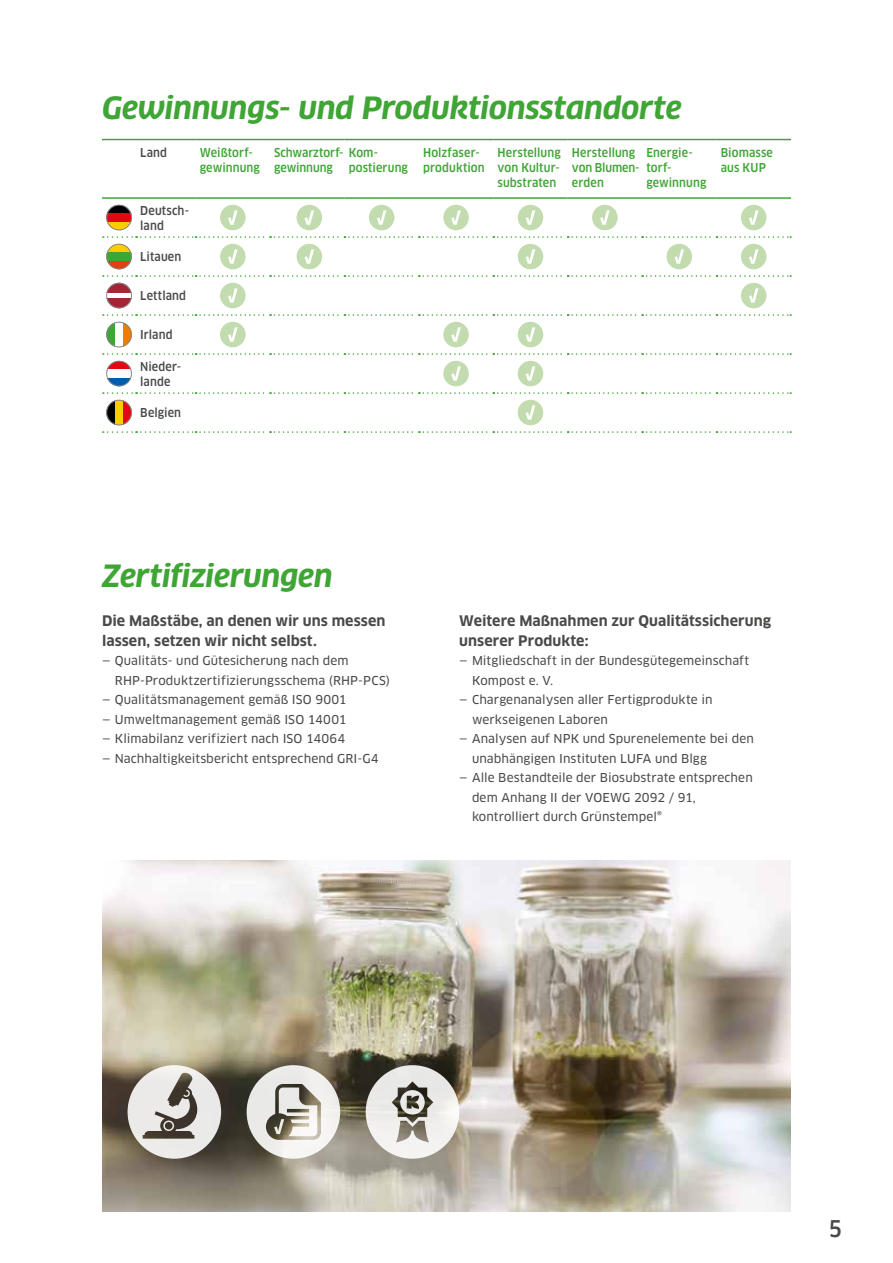
<style>
.page{position:relative;width:893px;height:1263px;background:#fff}
.page>*{position:absolute;margin:0;border:0;box-sizing:border-box;transform-origin:0 0}
.t1{font:italic 700 30px "Clan OT";letter-spacing:-.005em;color:#3fa535}
.t2{font:500 22.5px "Clan Offc Narr";color:#4a4a49}
.t3{font:700 14.25px/19.5px "Clan OT";letter-spacing:.005em;color:#4a4a49}
.t4{font:12px/19.5px "Clan OT News";letter-spacing:.01em;color:#4a4a49}
.t5{font:500 12px/15px "Clan OT Narr";letter-spacing:.01em;color:#3fa535}
.t6{font:500 12px/15px "Clan OT Narr";letter-spacing:.01em;color:#4a4a49}
</style>
<div class="page">
<img style="left:102px;top:860px;width:689px;height:351px">
<svg style="left:366px;top:1065px;width:93px;height:94px"></svg>
<svg style="left:247px;top:1065px;width:93px;height:94px"></svg>
<svg style="left:128px;top:1065px;width:93px;height:94px;background:#b3afa8"></svg>
<svg style="left:103px;top:236px;width:688px;height:2px"></svg>
<svg style="left:103px;top:353px;width:688px;height:2px"></svg>
<svg style="left:103px;top:392px;width:688px;height:2px"></svg>
<svg style="left:103px;top:275px;width:688px;height:2px"></svg>
<svg style="left:103px;top:314px;width:688px;height:2px"></svg>
<hr style="left:102px;top:139px;width:34px;height:1px;background:#3fa535">
<hr style="left:136px;top:139px;width:60px;height:1px;background:#3fa535">
<hr style="left:196px;top:139px;width:74px;height:1px;background:#3fa535">
<hr style="left:270px;top:139px;width:74px;height:1px;background:#3fa535">
<hr style="left:344px;top:139px;width:75px;height:1px;background:#3fa535">
<hr style="left:419px;top:139px;width:74px;height:1px;background:#3fa535">
<hr style="left:493px;top:139px;width:75px;height:1px;background:#3fa535">
<hr style="left:568px;top:139px;width:74px;height:1px;background:#3fa535">
<hr style="left:642px;top:139px;width:74px;height:1px;background:#3fa535">
<hr style="left:716px;top:139px;width:75px;height:1px;background:#3fa535">
<hr style="left:102px;top:197px;width:34px;height:2px;background:#3fa535">
<hr style="left:136px;top:197px;width:60px;height:2px;background:#3fa535">
<hr style="left:196px;top:197px;width:74px;height:2px;background:#3fa535">
<hr style="left:270px;top:197px;width:74px;height:2px;background:#3fa535">
<hr style="left:344px;top:197px;width:75px;height:2px;background:#3fa535">
<hr style="left:419px;top:197px;width:74px;height:2px;background:#3fa535">
<hr style="left:493px;top:197px;width:75px;height:2px;background:#3fa535">
<hr style="left:568px;top:197px;width:74px;height:2px;background:#3fa535">
<hr style="left:642px;top:197px;width:74px;height:2px;background:#3fa535">
<hr style="left:716px;top:197px;width:75px;height:2px;background:#3fa535">
<svg style="left:103px;top:431px;width:688px;height:2px"></svg>
<svg style="left:107px;top:205px;width:24px;height:8px"></svg>
<div style="left:106px;top:213px;width:26px;height:9px;background:#e30613"></div>
<svg style="left:107px;top:222px;width:24px;height:8px"></svg>
<div style="left:106px;top:205px;width:26px;height:25px;border:1px solid #878787;border-radius:50%"></div>
<div style="left:220px;top:205px;width:26px;height:25px;background:#c2dbaf;border-radius:50%"></div>
<svg style="left:228px;top:210px;width:10px;height:15px"></svg>
<div style="left:297px;top:205px;width:25px;height:25px;background:#c2dbaf;border-radius:50%"></div>
<svg style="left:304px;top:210px;width:10px;height:15px"></svg>
<div style="left:369px;top:205px;width:25px;height:25px;background:#c2dbaf;border-radius:50%"></div>
<svg style="left:377px;top:210px;width:9px;height:15px"></svg>
<div style="left:443px;top:205px;width:26px;height:25px;background:#c2dbaf;border-radius:50%"></div>
<svg style="left:451px;top:210px;width:10px;height:15px"></svg>
<div style="left:518px;top:205px;width:25px;height:25px;background:#c2dbaf;border-radius:50%"></div>
<svg style="left:526px;top:210px;width:9px;height:15px"></svg>
<div style="left:592px;top:205px;width:26px;height:25px;background:#c2dbaf;border-radius:50%"></div>
<svg style="left:600px;top:210px;width:10px;height:15px"></svg>
<div style="left:741px;top:205px;width:25px;height:25px;background:#c2dbaf;border-radius:50%"></div>
<svg style="left:749px;top:210px;width:9px;height:15px"></svg>
<svg style="left:107px;top:244px;width:24px;height:8px"></svg>
<div style="left:106px;top:252px;width:26px;height:9px;background:#3fa535"></div>
<svg style="left:107px;top:261px;width:24px;height:8px"></svg>
<div style="left:106px;top:244px;width:26px;height:25px;border:1px solid #878787;border-radius:50%"></div>
<div style="left:220px;top:244px;width:26px;height:25px;background:#c2dbaf;border-radius:50%"></div>
<svg style="left:228px;top:249px;width:10px;height:15px"></svg>
<div style="left:297px;top:244px;width:25px;height:25px;background:#c2dbaf;border-radius:50%"></div>
<svg style="left:304px;top:249px;width:10px;height:15px"></svg>
<div style="left:518px;top:244px;width:25px;height:25px;background:#c2dbaf;border-radius:50%"></div>
<svg style="left:526px;top:249px;width:9px;height:15px"></svg>
<div style="left:666px;top:244px;width:26px;height:25px;background:#c2dbaf;border-radius:50%"></div>
<svg style="left:674px;top:249px;width:10px;height:15px"></svg>
<div style="left:741px;top:244px;width:25px;height:25px;background:#c2dbaf;border-radius:50%"></div>
<svg style="left:749px;top:249px;width:9px;height:15px"></svg>
<svg style="left:106px;top:283px;width:26px;height:10px"></svg>
<svg style="left:106px;top:298px;width:26px;height:10px"></svg>
<div style="left:106px;top:283px;width:26px;height:25px;border:1px solid #878787;border-radius:50%"></div>
<div style="left:220px;top:283px;width:26px;height:25px;background:#c2dbaf;border-radius:50%"></div>
<svg style="left:228px;top:288px;width:10px;height:15px"></svg>
<div style="left:741px;top:283px;width:25px;height:25px;background:#c2dbaf;border-radius:50%"></div>
<svg style="left:749px;top:288px;width:9px;height:15px"></svg>
<svg style="left:106px;top:322px;width:9px;height:25px"></svg>
<svg style="left:123px;top:322px;width:9px;height:25px"></svg>
<div style="left:106px;top:322px;width:26px;height:25px;border:1px solid #878787;border-radius:50%"></div>
<div style="left:220px;top:322px;width:26px;height:25px;background:#c2dbaf;border-radius:50%"></div>
<svg style="left:228px;top:327px;width:10px;height:15px"></svg>
<div style="left:443px;top:322px;width:26px;height:25px;background:#c2dbaf;border-radius:50%"></div>
<svg style="left:451px;top:327px;width:10px;height:15px"></svg>
<div style="left:518px;top:322px;width:25px;height:25px;background:#c2dbaf;border-radius:50%"></div>
<svg style="left:526px;top:327px;width:9px;height:15px"></svg>
<svg style="left:107px;top:361px;width:24px;height:8px"></svg>
<svg style="left:107px;top:378px;width:24px;height:8px"></svg>
<div style="left:106px;top:361px;width:26px;height:25px;border:1px solid #878787;border-radius:50%"></div>
<div style="left:443px;top:361px;width:26px;height:25px;background:#c2dbaf;border-radius:50%"></div>
<svg style="left:451px;top:366px;width:10px;height:15px"></svg>
<div style="left:518px;top:361px;width:25px;height:25px;background:#c2dbaf;border-radius:50%"></div>
<svg style="left:526px;top:366px;width:9px;height:15px"></svg>
<svg style="left:106px;top:400px;width:9px;height:25px"></svg>
<div style="left:115px;top:400px;width:8px;height:25px;background:#fc0"></div>
<svg style="left:123px;top:400px;width:9px;height:25px"></svg>
<div style="left:106px;top:400px;width:26px;height:25px;border:1px solid #878787;border-radius:50%"></div>
<div style="left:518px;top:400px;width:25px;height:25px;background:#c2dbaf;border-radius:50%"></div>
<svg style="left:526px;top:405px;width:9px;height:15px"></svg>
<h1 class="t1" style="left:102px;top:91px;width:581px">Gewinnungs- und Produktionsstandorte</h1>
<p class="t6" style="left:140px;top:146px;width:28px">Land</p>
<p class="t5" style="left:200px;top:146px;width:62px">Weißtorf&shy;gewinnung</p>
<p class="t5" style="left:274px;top:146px;width:69px">Schwarztorf&shy;gewinnung</p>
<p class="t5" style="left:349px;top:146px;width:61px">Kom&shy;postierung</p>
<p class="t5" style="left:423px;top:146px;width:63px">Holzfaser&shy;produktion</p>
<p class="t5" style="left:497px;top:146px;width:65px;text-align:justify">Herstellung von Kultur&shy;substraten</p>
<p class="t5" style="left:572px;top:146px;width:68px">Herstellung von Blumen&shy;erden</p>
<p class="t5" style="left:646px;top:146px;width:62px">Energie&shy;torf&shy;gewinnung</p>
<p class="t5" style="left:721px;top:146px;width:54px">Biomasse aus KUP</p>
<p class="t6" style="left:140px;top:203px;width:50px">Deutsch&shy;land</p>
<p class="t6" style="left:140px;top:249px;width:43px">Litauen</p>
<p class="t6" style="left:140px;top:288px;width:47px">Lettland</p>
<p class="t6" style="left:140px;top:327px;width:34px">Irland</p>
<p class="t6" style="left:140px;top:359px;width:42px">Nieder&shy;lande</p>
<p class="t6" style="left:140px;top:405px;width:42px">Belgien</p>
<h1 class="t1" style="left:102px;top:559px;width:232px">Zertifizierungen</h1>
<p class="t3" style="left:102px;top:611px;width:285px">Die Maßstäbe, an denen wir uns messen lassen, setzen wir nicht selbst.</p>
<p class="t4" style="left:115px;top:651px;width:277px;text-indent:-13px">— Qualitäts- und Gütesicherung nach dem<br>RHP-Produktzertifizierungsschema (RHP-PCS)</p>
<p class="t4" style="left:102px;top:690px;width:246px">— Qualitätsmanagement gemäß ISO 9001</p>
<p class="t4" style="left:102px;top:710px;width:246px">— Umweltmanagement gemäß ISO 14001</p>
<p class="t4" style="left:102px;top:729px;width:245px">— Klimabilanz verifiziert nach ISO 14064</p>
<p class="t4" style="left:102px;top:749px;width:278px">— Nachhaltigkeitsbericht entsprechend GRI-G4</p>
<p class="t3" style="left:459px;top:611px;width:313px">Weitere Maßnahmen zur Qualitätssicherung unserer Produkte:</p>
<p class="t4" style="left:472px;top:651px;width:279px;text-indent:-13px">— Mitgliedschaft in der Bundesgütegemeinschaft<br>Kompost e. V.</p>
<p class="t4" style="left:472px;top:690px;width:242px;text-indent:-13px">— Chargenanalysen aller Fertigprodukte in werkseigenen Laboren</p>
<p class="t4" style="left:472px;top:729px;width:283px;text-indent:-13px">— Analysen auf NPK und Spurenelemente bei den unabhängigen Instituten LUFA und Blgg</p>
<p class="t4" style="left:472px;top:768px;width:282px;text-indent:-13px">— Alle Bestandteile der Biosubstrate entsprechen dem Anhang II der VOEWG 2092 / 91, kontrolliert durch Grünstempel®</p>
<h2 class="t2" style="left:829px;top:1217px;width:15px">5</h2>
</div>
